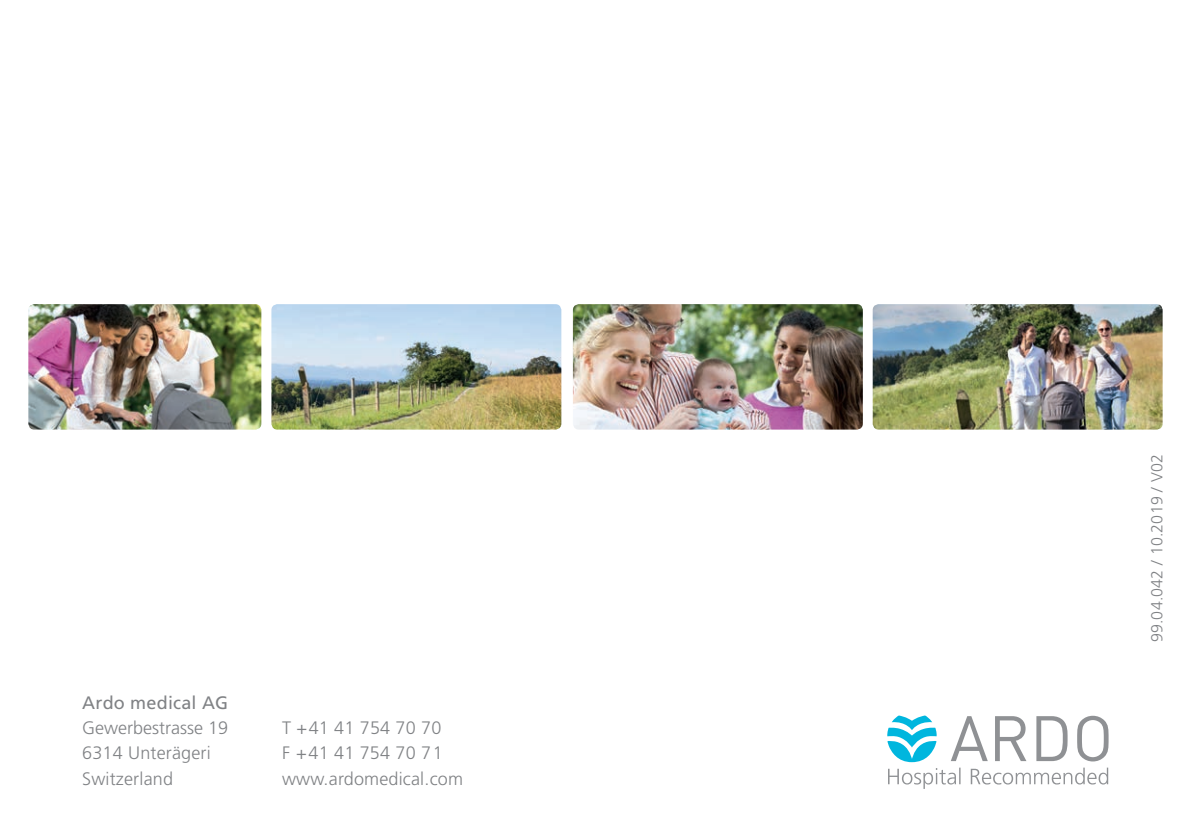
<style>
.page{position:relative;width:1191px;height:840px;background:#fff}
.page>*{position:absolute;margin:0;border:0;box-sizing:border-box;transform-origin:0 0}
.t1{font:300 18px/25.2px "Frutiger LT";letter-spacing:.01em;color:#808285}
.t2{font:18px "Frutiger LT";letter-spacing:.01em;color:#808285}
.t3{font:300 16px "Frutiger LT";letter-spacing:.01em;color:#808285}
</style>
<div class="page">
<svg style="left:888px;top:767px;width:220px;height:21px"></svg>
<svg style="left:951px;top:716px;width:36px;height:44px"></svg>
<svg style="left:995px;top:716px;width:31px;height:44px"></svg>
<svg style="left:1036px;top:716px;width:31px;height:44px"></svg>
<svg style="left:1077px;top:715px;width:31px;height:46px"></svg>
<svg style="left:887px;top:715px;width:50px;height:46px"></svg>
<img style="left:28px;top:304px;width:233px;height:125px">
<img style="left:271px;top:304px;width:290px;height:125px">
<img style="left:573px;top:304px;width:290px;height:125px">
<img style="left:872px;top:304px;width:290px;height:125px">
<p class="t2" style="left:82px;top:691px;width:148px">Ardo medical AG</p>
<p class="t1" style="left:82px;top:715px;width:148px">Gewerbestrasse 19<br>6314 Unterägeri<br>Switzerland</p>
<p class="t1" style="left:282px;top:715px;width:182px">T +41 41 754 70 70<br>F +41 41 754 70 71 www.ardomedical.com</p>
<p class="t3" style="left:1148px;top:642px;width:189px;rotate:-90deg">99.04.042 / 10.2019 / V02</p>
</div>
